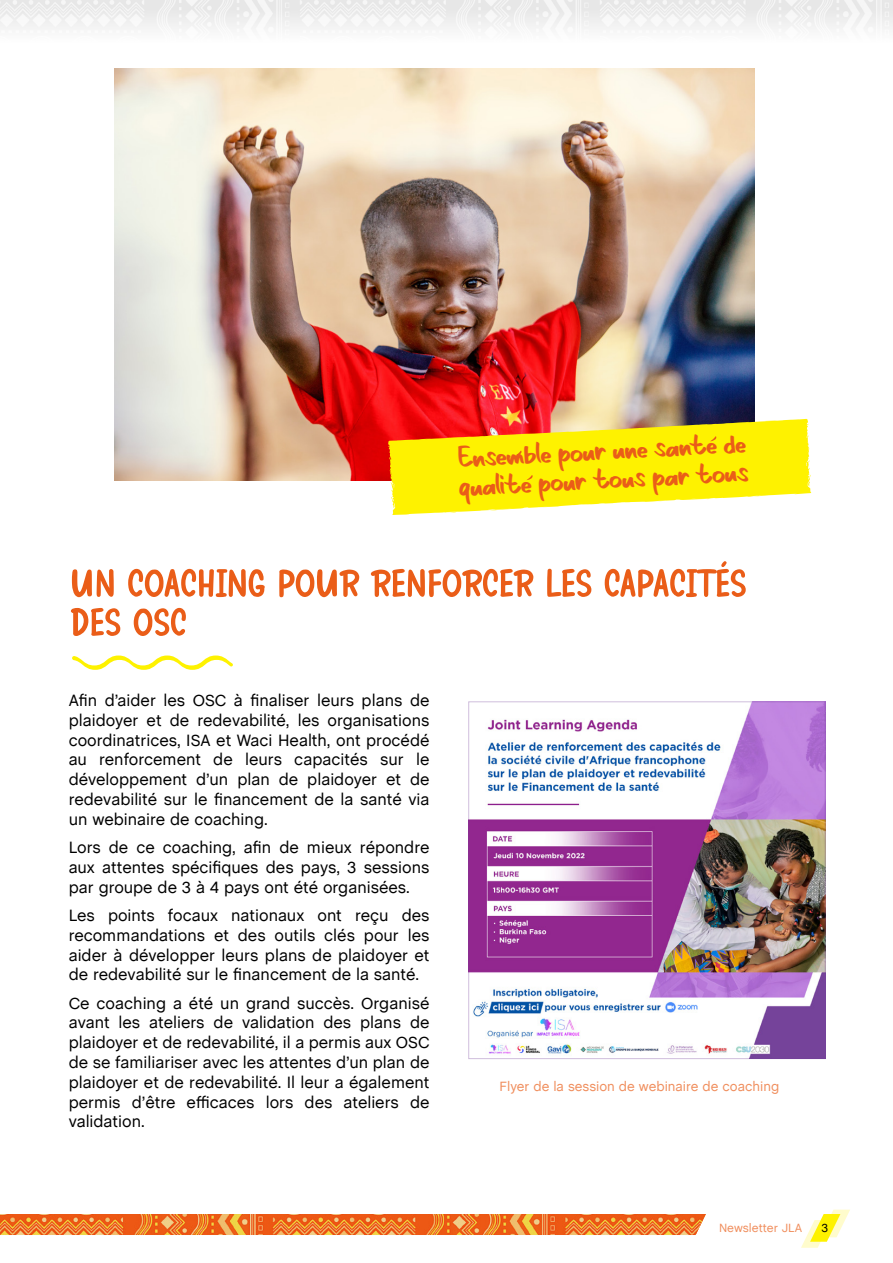
<style>
.page{position:relative;width:893px;height:1263px;background:#fff}
.page>*{position:absolute;margin:0;border:0;box-sizing:border-box;transform-origin:0 0}
.t1{font:51px/39px "Reach Story";color:#ea5d18}
.t2{font:24px/28.8px "Danila";color:#ea5d18}
.t3{font:16.5px/19.8px "Chalet";color:#000;text-align:justify}
.t4{font:13.5px "Chalet";color:#f08e5d}
.t5{font:12px "Chalet";color:#f08e5d}
.t6{font:12px "Chalet";color:#000}
</style>
<div class="page">
<svg style="left:801px;top:1209px;width:49px;height:39px"></svg>
<img style="left:0;top:1214px;width:706px;height:21px">
<img style="left:0;top:0;width:893px;height:29px">
<img style="left:115px;top:68px;width:640px;height:412px">
<svg style="left:72px;top:655px;width:161px;height:15px"></svg>
<img style="left:470px;top:703px;width:354px;height:354px">
<div style="left:468px;top:701px;width:358px;height:358px;border:1px solid #75439a"></div>
<svg style="left:388px;top:419px;width:423px;height:96px;background:#fae027"></svg>
<h2 class="t2" style="left:457px;top:445px;width:291px;rotate:-3deg">Ensemble pour une santé de qualité pour tous par tous</h2>
<h1 class="t1" style="left:70px;top:564px;width:678px">UN COACHING POUR RENFORCER LES CAPACITÉS<br>DES OSC</h1>
<p class="t3" style="left:69px;top:689px;width:362px">Afin d’aider les OSC à finaliser leurs plans de plaidoyer et de redevabilité, les organisations coordinatrices, ISA et Waci Health, ont procédé au renforcement de leurs capacités sur le développement d’un plan de plaidoyer et de redevabilité sur le financement de la santé via un webinaire de coaching.</p>
<p class="t3" style="left:69px;top:836px;width:362px">Lors de ce coaching, afin de mieux répondre aux attentes spécifiques des pays, 3 sessions par groupe de 3 à 4 pays ont été organisées.</p>
<p class="t3" style="left:69px;top:904px;width:362px">Les points focaux nationaux ont reçu des recommandations et des outils clés pour les aider à développer leurs plans de plaidoyer et de redevabilité sur le financement de la santé.</p>
<p class="t3" style="left:69px;top:992px;width:362px">Ce coaching a été un grand succès. Organisé avant les ateliers de validation des plans de plaidoyer et de redevabilité, il a permis aux OSC de se familiariser avec les attentes d’un plan de plaidoyer et de redevabilité. Il leur a également permis d’être efficaces lors des ateliers de validation.</p>
<p class="t4" style="left:499px;top:1076px;width:281px">Flyer de la session de webinaire de coaching</p>
<p class="t5" style="left:719px;top:1218px;width:85px">Newsletter JLA</p>
<p class="t6" style="left:821px;top:1218px;width:8px">3</p>
</div>
